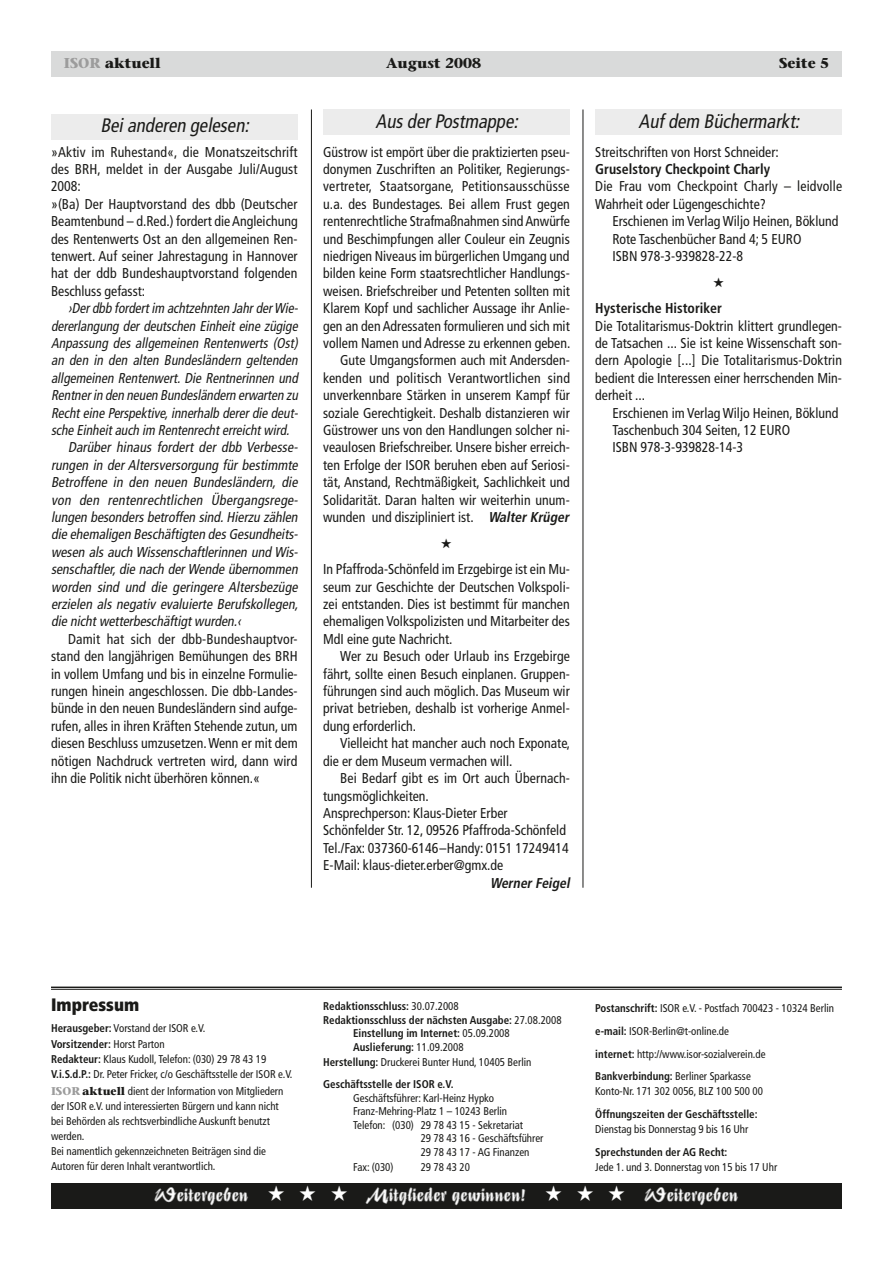
<style>
.page{position:relative;width:893px;height:1263px;background:#fff}
.page>*{position:absolute;margin:0;border:0;box-sizing:border-box;transform-origin:0 0}
.t1{font:21px "Stentor T In 1";color:#fff}
.t2{font:italic condensed 19.5px "Frutiger";color:#1a1a18}
.t3{font:900 condensed 18px "Frutiger";color:#1a1a18}
.t4{font:condensed 14.25px/17.4px "Frutiger";color:#1a1a18}
.t5{font:italic condensed 14.25px "Frutiger";color:#1a1a18}
.t6{font:italic condensed 14.25px "Frutiger";color:#1a1a18;scale:.94 1}
.t7{font:700 condensed 14.25px "Frutiger";color:#1a1a18}
.t8{font:700 14.25px "Stone Serif";color:#1a1a18}
.t9{font:italic 700 condensed 14.25px "Frutiger";color:#1a1a18}
.t10{font:condensed 11.25px/15px "Frutiger";color:#1a1a18}
.t11{font:700 condensed 11.25px/22.5px "Frutiger";color:#1a1a18}
.s1{color:#9c9c9c}
.s2{font-weight:700;font-style:italic}
.s3{font-weight:700}
.s4{font-family:"Stone Serif";font-weight:700;font-stretch:normal;color:#9c9c9c}
.s5{font-family:"Stone Serif";font-weight:700;font-stretch:normal}
.s6{font-weight:400}
.s7{font-family:"European Pi One"}
</style>
<div class="page">
<div style="left:51px;top:51px;width:791px;height:26px;background:#d9dada"></div>
<div style="left:51px;top:1183px;width:791px;height:25px;background:#1a1a18"></div>
<hr style="left:51px;top:986px;width:791px;height:2px;background:#1a1a18">
<hr style="left:51px;top:989px;width:791px;height:1px;background:#1a1a18">
<div style="left:51px;top:114px;width:247px;height:25px;background:#ececec"></div>
<div style="left:323px;top:109px;width:247px;height:26px;background:#ececec"></div>
<div style="left:595px;top:109px;width:247px;height:26px;background:#ececec"></div>
<hr style="left:311px;top:109px;width:1px;height:779px;background:#1a1a18">
<hr style="left:583px;top:109px;width:1px;height:779px;background:#1a1a18">
<p class="t8" style="left:64px;top:54px;width:99px"><span class="s1">ISOR</span> aktuell</p>
<p class="t8" style="left:386px;top:54px;width:96px">August 2008</p>
<p class="t8" style="left:779px;top:54px;width:52px">Seite 5</p>
<h2 class="t2" style="left:100px;top:114px;width:154px">Beianderen gelesen:</h2>
<h2 class="t2" style="left:376px;top:110px;width:148px">AusderPostmappe:</h2>
<h2 class="t2" style="left:638px;top:110px;width:167px">Aufdem Büchermarkt:</h2>
<p class="t4" style="left:51px;top:143px;width:248px">»Aktiv im Ruhestand«, die Monatszeitschrift des BRH, meldet in der Ausgabe Juli/August 2008:<br>»(Ba) Der Hauptvorstand des dbb (Deutscher Beamtenbund – d.Red.) fordert die Angleichung des Rentenwerts Ost an den allgemeinen Ren&shy;tenwert. Auf seiner Jahrestagung in Hannover hat der ddb Bundeshauptvorstand folgenden Beschluss gefasst:</p>
<p class="t6" style="left:68px;top:300px;width:249px">›Derdbb fordertim achtzehnten JahrderWie-</p>
<p class="t6" style="left:51px;top:317px;width:267px">dererlangung der deutschen Einheit eine zügige</p>
<p class="t6" style="left:51px;top:335px;width:267px">Anpassung des allgemeinen Rentenwerts (Ost)</p>
<p class="t6" style="left:51px;top:352px;width:267px">an den in den alten Bundesländern geltenden</p>
<p class="t6" style="left:51px;top:370px;width:267px">allgemeinen Rentenwert. Die Rentnerinnen und</p>
<p class="t6" style="left:51px;top:387px;width:267px">Rentnerin den neuen Bundesländern erwarten zu</p>
<p class="t6" style="left:51px;top:404px;width:267px">Rechteine Perspektive,innerhalb dererdie deut-</p>
<p class="t6" style="left:51px;top:422px;width:258px">sche Einheitauch im Rentenrechterreichtwird.</p>
<p class="t5" style="left:68px;top:439px;width:234px">Darüber hinaus fordert der dbb Verbesse-</p>
<p class="t5" style="left:51px;top:457px;width:251px">rungen in der Altersversorgung für bestimmte</p>
<p class="t5" style="left:51px;top:474px;width:251px">Betroffene in den neuen Bundesländern, die</p>
<p class="t5" style="left:51px;top:491px;width:251px">von den rentenrechtlichen Übergangsrege-</p>
<p class="t5" style="left:51px;top:509px;width:251px">lungen besondersbetroffen sind.Hierzu zählen</p>
<p class="t5" style="left:51px;top:526px;width:251px">die ehemaligen Beschäftigten desGesundheits-</p>
<p class="t5" style="left:51px;top:544px;width:251px">wesen als auch Wissenschaftlerinnen und Wis-</p>
<p class="t5" style="left:51px;top:561px;width:251px">senschaftler,die nach derWende übernommen</p>
<p class="t5" style="left:51px;top:578px;width:251px">worden sind und die geringere Altersbezüge</p>
<p class="t5" style="left:51px;top:596px;width:252px">erzielen als negativ evaluierte Berufskollegen,</p>
<p class="t5" style="left:51px;top:613px;width:195px">die nichtwetterbeschäftigtwurden.‹</p>
<p class="t4" style="left:51px;top:630px;width:248px;text-align:justify;text-indent:17px">Damit hat sich der dbb-Bundeshauptvor&shy;stand den langjährigen Bemühungen des BRH in vollem Umfang und bis in einzelne Formulie&shy;rungen hinein angeschlossen. Die dbb-Landes&shy;bünde in den neuen Bundesländern sind aufge&shy;rufen, alles in ihren Kräften Stehende zutun, um diesen Beschluss umzusetzen. Wenn er mit dem nötigen Nachdruck vertreten wird, dann wird ihn die Politik nicht überhören können.«</p>
<p class="t4" style="left:323px;top:143px;width:250px;text-align:right">Güstrow ist empört über die praktizierten pseu&shy;donymen Zuschriften an Politiker, Regierungs&shy;vertreter, Staatsorgane, Petitionsausschüsse u.a. des Bundestages. Bei allem Frust gegen rentenrechtliche Strafmaßnahmen sind Anwürfe und Beschimpfungen aller Couleur ein Zeugnis niedrigen Niveaus im bürgerlichen Umgang und bilden keine Form staatsrechtlicher Handlungs&shy;weisen. Briefschreiber und Petenten sollten mit Klarem Kopf und sachlicher Aussage ihr Anlie&shy;gen an den Adressaten formulieren und sich mit vollem Namen und Adresse zu erkennen geben.<br>Gute Umgangsformen auch mit Andersden&shy;kenden und politisch Verantwortlichen sind unverkennbare Stärken in unserem Kampf für soziale Gerechtigkeit. Deshalb distanzieren wir Güstrower uns von den Handlungen solcher ni&shy;veaulosen Briefschreiber. Unsere bisher erreich&shy;ten Erfolge der ISOR beruhen eben auf Seriosi&shy;tät, Anstand, Rechtmäßigkeit, Sachlichkeit und Solidarität. Daran halten wir weiterhin unum&shy;wunden und diszipliniert ist. <span class="s2">WalterKrüger</span></p>
<p class="t4" style="left:323px;top:561px;width:248px;text-align:justify">In Pfaffroda-Schönfeld im Erzgebirge ist ein Mu&shy;seum zur Geschichte der Deutschen Volkspoli&shy;zei entstanden. Dies ist bestimmt für manchen ehemaligen Volkspolizisten und Mitarbeiter des MdI eine gute Nachricht.</p>
<p class="t4" style="left:323px;top:648px;width:248px;text-align:justify;text-indent:17px">Wer zu Besuch oder Urlaub ins Erzgebirge fährt, sollte einen Besuch einplanen. Gruppen&shy;führungen sind auch möglich. Das Museum wir privat betrieben, deshalb ist vorherige Anmel&shy;dung erforderlich.</p>
<p class="t4" style="left:323px;top:735px;width:249px;text-indent:17px">Vielleicht hat mancher auch noch Exponate, die er dem Museum vermachen will.</p>
<p class="t4" style="left:323px;top:769px;width:248px;text-indent:17px">Bei Bedarf gibt es im Ort auch Übernach&shy;tungsmöglichkeiten.<br>Ansprechperson: Klaus-Dieter Erber Schönfelder Str. 12, 09526 Pfaffroda-Schönfeld Tel./Fax: 037360-6146 – Handy: 0151 17249414<br>E-Mail: klaus-dieter.erber@gmx.de</p>
<p class="t9" style="left:490px;top:874px;width:84px">WernerFeigel</p>
<p class="t4" style="left:595px;top:143px;width:185px">Streitschriften von Horst Schneider:</p>
<p class="t7" style="left:595px;top:161px;width:176px">Gruselstory Checkpoint Charly</p>
<p class="t4" style="left:595px;top:178px;width:248px">Die Frau vom Checkpoint Charly – leidvolle<br>Wahrheit oder Lügengeschichte?</p>
<p class="t4" style="left:612px;top:213px;width:228px">Erschienen im Verlag Wiljo Heinen, Böklund<br>Rote Taschenbücher Band 4; 5 EURO<br>ISBN 978-3-939828-22-8</p>
<p class="t7" style="left:595px;top:300px;width:128px">Hysterische Historiker</p>
<p class="t4" style="left:595px;top:317px;width:248px;text-align:justify">Die Totalitarismus-Doktrin klittert grundlegen&shy;de Tatsachen ... Sie ist keine Wissenschaft son&shy;dern Apologie [...] Die Totalitarismus-Doktrin bedient die Interessen einer herrschenden Min&shy;derheit ...</p>
<p class="t4" style="left:612px;top:404px;width:228px">Erschienen im Verlag Wiljo Heinen, Böklund<br>Taschenbuch 304 Seiten, 12 EURO<br>ISBN 978-3-939828-14-3</p>
<p class="t3" style="left:51px;top:994px;width:90px">Impressum</p>
<p class="t10" style="left:51px;top:1021px;width:243px"><span class="s3">Herausgeber:</span> Vorstand der ISOR e.V.<br><span class="s3">Vorsitzender:</span> Horst Parton<br><span class="s3">Redakteur:</span> Klaus Kudoll, Telefon: (030) 29 78 43 19<br><span class="s3">V.i.S.d.P.:</span> Dr. Peter Fricker, c/o Geschäftsstelle der ISOR e.V.</p>
<p class="t10" style="left:51px;top:1083px;width:234px"><span class="s4">ISOR</span> <span class="s5">aktuell</span> dient der Information von Mitgliedern der ISOR e.V. und interessierten Bürgern und kann nicht bei Behörden als rechtsverbindliche Auskunft benutzt werden.<br>Bei namentlich gekennzeichneten Beiträgen sind die Autoren für deren Inhalt verantwortlich.</p>
<p class="t11" style="left:323px;top:995px;width:137px">Redaktionsschluss: <span class="s6">30.07.2008</span></p>
<p class="t11" style="left:323px;top:1009px;width:240px">Redaktionsschluss der nächsten Ausgabe: <span class="s6">27.08.2008</span></p>
<p class="t11" style="left:353px;top:1022px;width:158px">Einstellung im Internet: <span class="s6">05.09.2008</span></p>
<p class="t11" style="left:353px;top:1036px;width:112px">Auslieferung: <span class="s6">11.09.2008</span></p>
<p class="t11" style="left:323px;top:1051px;width:210px">Herstellung: <span class="s6">Druckerei Bunter Hund, 10405 Berlin<br></span>Geschäftsstelle der ISOR e.V.</p>
<p class="t10" style="left:353px;top:1090px;width:142px">Geschäftsführer: Karl-Heinz Hypko</p>
<p class="t10" style="left:353px;top:1104px;width:156px">Franz-Mehring-Platz 1 – 10243 Berlin</p>
<p class="t10" style="left:353px;top:1117px;width:171px">Telefon: (030) 29 78 43 15 - Sekretariat</p>
<p class="t10" style="left:421px;top:1131px;width:124px">29 78 43 16 - Geschäftsführer</p>
<p class="t10" style="left:421px;top:1144px;width:110px">29 78 43 17 - AG Finanzen</p>
<p class="t10" style="left:353px;top:1159px;width:42px">Fax: (030)</p>
<p class="t10" style="left:421px;top:1159px;width:51px">29 78 43 20</p>
<p class="t10" style="left:595px;top:997px;width:240px;line-height:22.8px"><span class="s3">Postanschrift:</span> ISOR e.V. - Postfach 700423 - 10324 Berlin <span class="s3">e-mail:</span> ISOR-Berlin@t-online.de<br><span class="s3">internet:</span> http://www.isor-sozialverein.de <span class="s3">Bankverbindung:</span> Berliner Sparkasse</p>
<p class="t10" style="left:595px;top:1084px;width:169px">Konto-Nr. 171 302 0056, BLZ 100 500 00</p>
<p class="t11" style="left:595px;top:1103px;width:164px">Öffnungszeiten der Geschäftsstelle:</p>
<p class="t10" style="left:595px;top:1122px;width:155px">Dienstag bis Donnerstag 9 bis 16 Uhr</p>
<p class="t11" style="left:595px;top:1141px;width:134px">Sprechstunden der AG Recht:</p>
<p class="t10" style="left:595px;top:1160px;width:183px">Jede 1. und 3. Donnerstag von 15 bis 17 Uhr</p>
<h1 class="t1" style="left:155px;top:1183px;width:585px">Weitergeben <span class="s7">( ( (</span> Mitglieder gewinnen! <span class="s7">( ( (</span> Weitergeben</h1>
</div>
